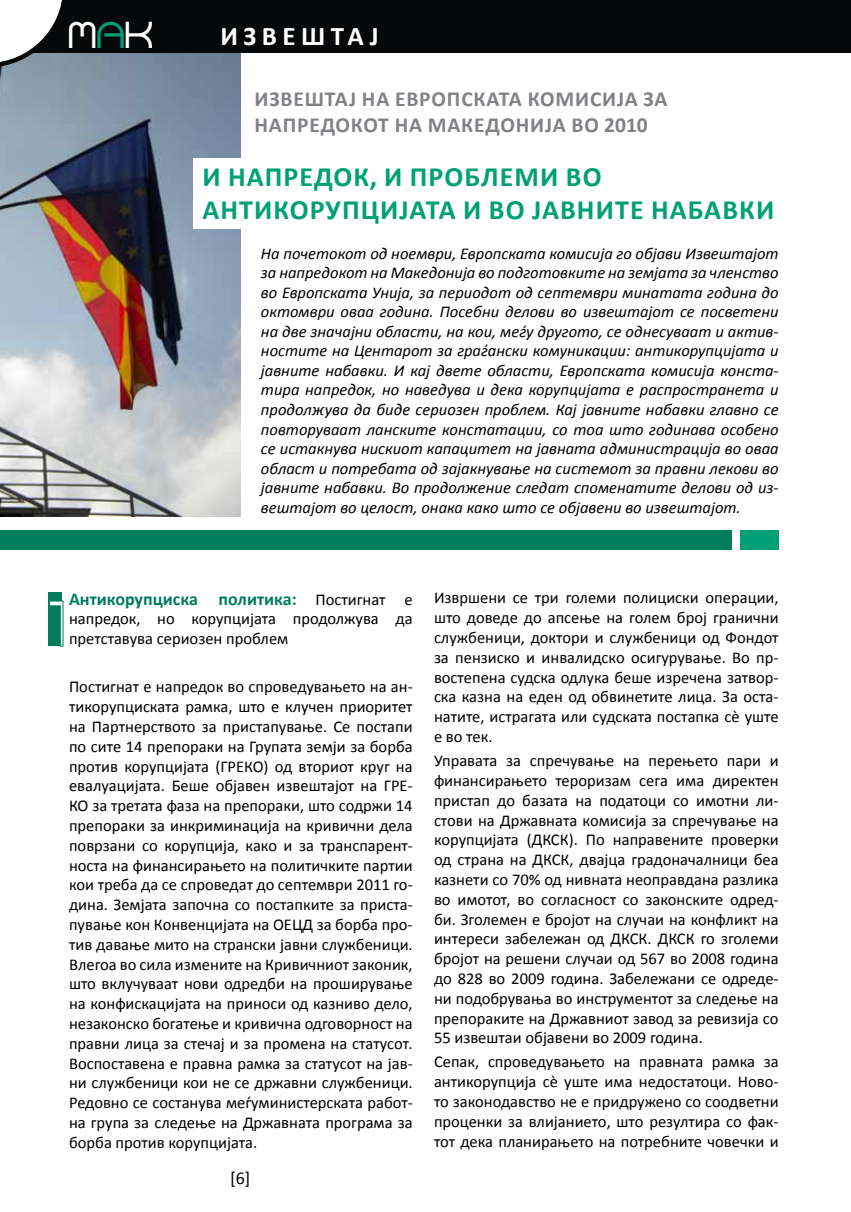
<style>
.page{position:relative;width:851px;height:1212px;background:#fff}
.page>*{position:absolute;margin:0;border:0;box-sizing:border-box;transform-origin:0 0}
.t1{font:35.1px "Gocalogotypebeta";color:#fff}
.t2{font:700 28.05px "Calibri";color:#00a077}
.t3{font:700 27px "Calibri";letter-spacing:.2em;color:#fff}
.t4{font:700 21.45px "Calibri";letter-spacing:.02em;color:#808285}
.t5{font:700 18px "Calibri";color:#007d5c}
.t6{font:18px "Calibri";color:#000}
.t7{font:16.5px/19.8px "Calibri";color:#000;text-align:justify}
.t8{font:italic 16.5px/19.5px "Calibri";color:#000;text-align:justify}
.s1{color:#00a077}
.s2{font-weight:400;font-size:16.5px;color:#000}
</style>
<div class="page">
<img style="left:0;top:52px;width:240px;height:465px">
<div style="left:0;top:0;width:850px;height:52px;background:#070809"></div>
<svg style="left:0;top:0;width:67px;height:67px"></svg>
<hr style="left:850px;top:0;width:1px;height:52px;background:#00a077">
<div style="left:193px;top:159px;width:208px;height:70px;background:#fff"></div>
<div style="left:0;top:531px;width:731px;height:19px;background:#007d5c"></div>
<div style="left:740px;top:531px;width:38px;height:19px;background:#00a077"></div>
<div style="left:48px;top:592px;width:14px;height:54px;background:#007d5c"></div>
<svg style="left:49px;top:601px;width:14px;height:45px"></svg>
<h1 class="t1" style="left:68px;top:13px;width:87px">M<span class="s1">A</span>K</h1>
<h3 class="t3" style="left:220px;top:19px;width:160px">ИЗВЕШТАЈ</h3>
<h3 class="t4" style="left:254px;top:86px;width:28px">Извештај</h3>
<h3 class="t4" style="left:362px;top:86px;width:59px">на Европската</h3>
<h3 class="t4" style="left:527px;top:86px;width:15px">комисија</h3>
<h3 class="t4" style="left:643px;top:86px;width:13px">за</h3>
<h3 class="t4" style="left:254px;top:111px;width:15px">напредокот</h3>
<h3 class="t4" style="left:394px;top:111px;width:67px">на Македонија</h3>
<h3 class="t4" style="left:571px;top:111px;width:78px">во 2010</h3>
<h2 class="t2" style="left:202px;top:159px;width:44px">И напредок</h2>
<h2 class="t2" style="left:370px;top:159px;width:59px">, и проблеми</h2>
<h2 class="t2" style="left:566px;top:159px;width:18px">во</h2>
<h2 class="t2" style="left:202px;top:193px;width:18px">антикорупцијата</h2>
<h2 class="t2" style="left:463px;top:193px;width:86px">иво јавните</h2>
<h2 class="t2" style="left:651px;top:193px;width:19px">набавки</h2>
<p class="t8" style="left:261px;top:243px;width:519px">На почетокот од ноември, Европската комисија го објави Извештајот за напредокот на Македонија во подготовките на земјата за членство во Европската Унија, за периодот од септември минатата година до октомври оваа година. Посебни делови во извештајот се посветени на две значајни области, на кои, меѓу другото, се однесуваат и актив&shy;ностите на Центарот за граѓански комуникации: антикорупцијата и јавните набавки. И кај двете области, Европската комисија конста&shy;тира напредок, но наведува и дека корупцијата е распространета и продолжува да биде сериозен проблем. Кај јавните набавки главно се повторуваат ланските констатации, со тоа што годинава особено се истакнува нискиот капацитет на јавната администрација во оваа област и потребата од зајакнување на системот за правни лекови во јавните набавки. Во продолжение следат споменатите делови од из&shy;вештајот во целост, онака како што се објавени во извештајот.</p>
<p class="t5" style="left:69px;top:587px;width:345px">Антикорупциска политика: <span class="s2">Постигнат е</span></p>
<p class="t7" style="left:69px;top:608px;width:345px">напредок, но корупцијата продолжува да претставува сериозен проблем</p>
<p class="t7" style="left:69px;top:676px;width:345px">Постигнат е напредок во спроведувањето на ан&shy;тикорупциската рамка, што е клучен приоритет на Партнерството за пристапување. Се постапи по сите 14 препораки на Групата земји за борба против корупцијата (ГРЕКО) од вториот круг на евалуацијата. Беше објавен извештајот на ГРЕ-КО за третата фаза на препораки, што содржи 14 препораки за инкриминација на кривични дела поврзани со корупција, како и за транспарент&shy;носта на финансирањето на политичките партии кои треба да се спроведат до септември 2011 го&shy;дина. Земјата започна со постапките за приста&shy;пување кон Конвенцијата на ОЕЦД за борба про&shy;тив давање мито на странски јавни службеници.<br>Влегоа во сила измените на Кривичниот законик, што вклучуваат нови одредби на проширување на конфискацијата на приноси од казниво дело, незаконско богатење и кривична одговорност на правни лица за стечај и за промена на статусот.<br>Воспоставена е правна рамка за статусот на јав&shy;ни службеници кои не се државни службеници.<br>Редовно се состанува меѓуминистерската работ&shy;на група за следење на Државната програма за борба против корупцијата.</p>
<p class="t6" style="left:230px;top:1167px;width:22px">[6]</p>
<p class="t7" style="left:434px;top:587px;width:346px">Извршени се три големи полициски операции, што доведе до апсење на голем број гранични службеници, доктори и службеници од Фондот за пензиско и инвалидско осигурување. Во пр&shy;востепена судска одлука беше изречена затвор&shy;ска казна на еден од обвинетите лица. За оста&shy;натите, истрагата или судската постапка сè уште е во тек.</p>
<p class="t7" style="left:434px;top:750px;width:346px">Управата за спречување на перењето пари и финансирањето тероризам сега има директен пристап до базата на податоци со имотни ли&shy;стови на Државната комисија за спречување на корупцијата (ДКСК). По направените проверки од страна на ДКСК, двајца градоначалници беа казнети со 70% од нивната неоправдана разлика во имотот, во согласност со законските одред&shy;би. Зголемен е бројот на случаи на конфликт на интереси забележан од ДКСК. ДКСК го зголеми бројот на решени случаи од 567 во 2008 година до 828 во 2009 година. Забележани се одреде&shy;ни подобрувања во инструментот за следење на препораките на Државниот завод за ревизија со 55 извештаи објавени во 2009 година.</p>
<p class="t7" style="left:434px;top:1051px;width:346px">Сепак, спроведувањето на правната рамка за антикорупција сè уште има недостатоци. Ново&shy;то законодавство не е придружено со соодветни проценки за влијанието, што резултира со фак&shy;тот дека планирањето на потребните човечки и</p>
</div>
